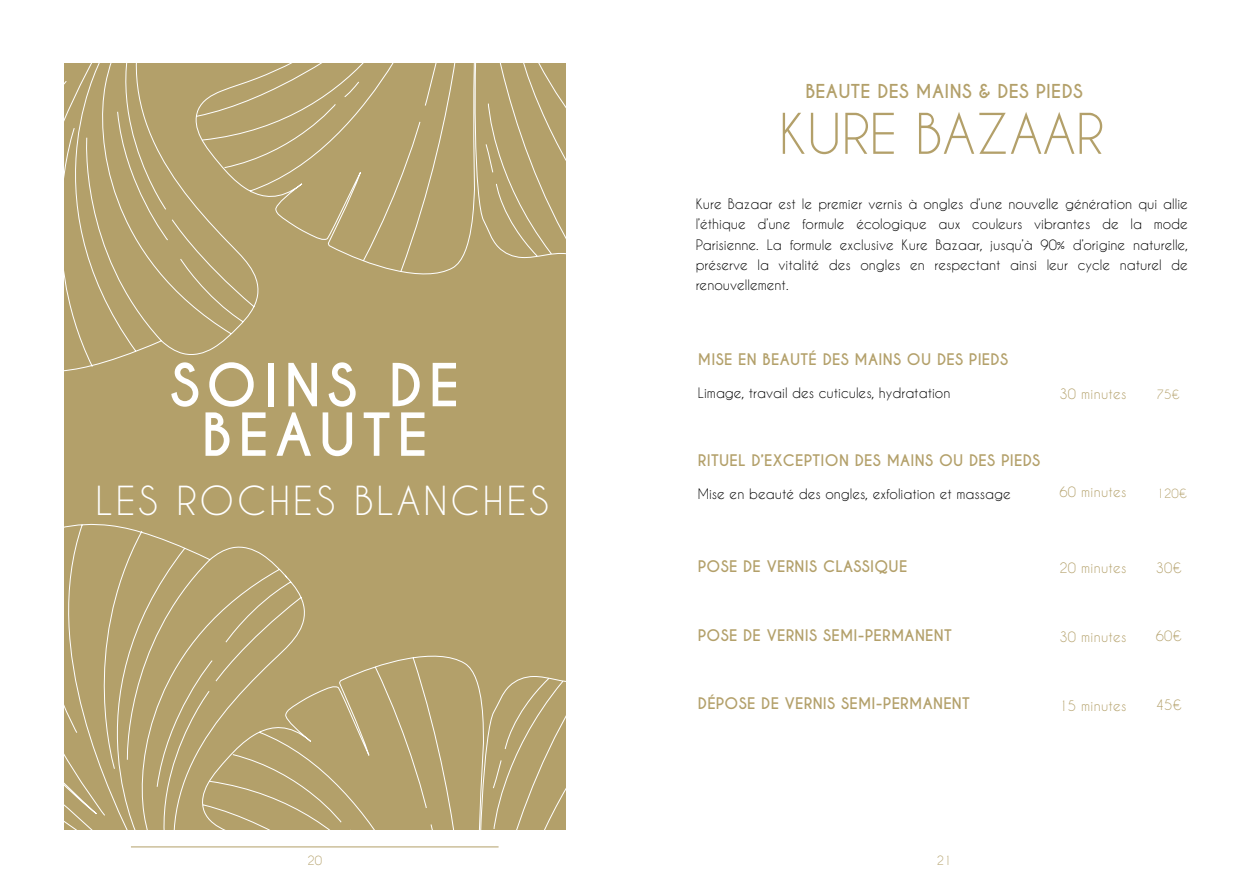
<style>
.page{position:relative;width:1259px;height:893px;background:#fff}
.page>*{position:absolute;margin:0;border:0;box-sizing:border-box;transform-origin:0 0}
.t1{font:700 55.5px/49.5px "Caviar Dreams";letter-spacing:.11em;color:#fff;text-align:center}
.t2{font:52.5px "Caviar Dreams";color:#b3a06a}
.t3{font:37.5px "Caviar Dreams";letter-spacing:.08em;color:#fff}
.t4{font:700 18px "Caviar Dreams";letter-spacing:.02em;color:#b3a06a}
.t5{font:700 15px "Caviar Dreams";letter-spacing:.02em;color:#b3a06a}
.t6{font:13.5px/20.2px "Caviar Dreams";color:#000;text-align:justify}
.t7{font:13.5px "Caviar Dreams";letter-spacing:.02em;color:#b3a06a}
.t8{font:12px "Caviar Dreams";color:#b3a06a}
</style>
<div class="page">
<div style="left:64px;top:64px;width:502px;height:765px;background:#b3a06a"></div>
<svg style="left:389px;top:655px;width:177px;height:193px"></svg>
<svg style="left:363px;top:63px;width:203px;height:212px"></svg>
<svg style="left:64px;top:523px;width:325px;height:325px"></svg>
<svg style="left:64px;top:63px;width:299px;height:309px"></svg>
<hr style="left:131px;top:846px;width:368px;height:1px;background:#b3a06a">
<p class="t4" style="left:805px;top:80px;width:279px">BEAUTE DES MAINS &amp; DES PIEDS</p>
<p class="t2" style="left:779px;top:102px;width:326px">KURE BAZAAR</p>
<h5 class="t1" style="left:170px;top:362px;width:291px">SOINS DE<br>BEAUTE</h5>
<h3 class="t3" style="left:95px;top:478px;width:455px">LES ROCHES BLANCHES</h3>
<h2 class="t6" style="left:696px;top:193px;width:494px">Kure Bazaar est le premier vernis à ongles d’une nouvelle génération qui allie l’éthique d’une formule écologique aux couleurs vibrantes de la mode Parisienne. La formule exclusive Kure Bazaar, jusqu’à 90% d’origine naturelle, préserve la vitalité des ongles en respectant ainsi leur cycle naturel de renouvellement.</h2>
<h5 class="t5" style="left:698px;top:350px;width:312px">MISE EN BEAUTÉ DES MAINS OU DES PIEDS</h5>
<h4 class="t6" style="left:698px;top:382px;width:254px">Limage, travail des cuticules, hydratation</h4>
<h4 class="t7" style="left:1059px;top:385px;width:69px">30 minutes</h4>
<h5 class="t8" style="left:1157px;top:387px;width:25px">75€</h5>
<h5 class="t5" style="left:698px;top:451px;width:344px">RITUEL D’EXCEPTION DES MAINS OU DES PIEDS</h5>
<h5 class="t6" style="left:698px;top:483px;width:314px">Mise en beauté des ongles, exfoliation et massage</h5>
<p class="t7" style="left:1059px;top:484px;width:69px">60 minutes</p>
<p class="t8" style="left:1157px;top:485px;width:32px">120€</p>
<h4 class="t5" style="left:698px;top:557px;width:211px">POSE DE VERNIS CLASSIQUE</h4>
<h4 class="t7" style="left:1059px;top:560px;width:69px">20 minutes</h4>
<h4 class="t7" style="left:1156px;top:559px;width:28px">30€</h4>
<h5 class="t5" style="left:698px;top:625px;width:255px">POSE DE VERNIS SEMI-PERMANENT</h5>
<h5 class="t7" style="left:1059px;top:628px;width:69px">30 minutes</h5>
<h5 class="t7" style="left:1156px;top:627px;width:28px">60€</h5>
<h5 class="t5" style="left:698px;top:694px;width:273px">DÉPOSE DE VERNIS SEMI-PERMANENT</h5>
<h5 class="t7" style="left:1059px;top:697px;width:69px">15 minutes</h5>
<h5 class="t7" style="left:1156px;top:696px;width:28px">45€</h5>
<p class="t8" style="left:307px;top:853px;width:16px">20</p>
<h1 class="t8" style="left:937px;top:853px;width:16px">21</h1>
</div>
